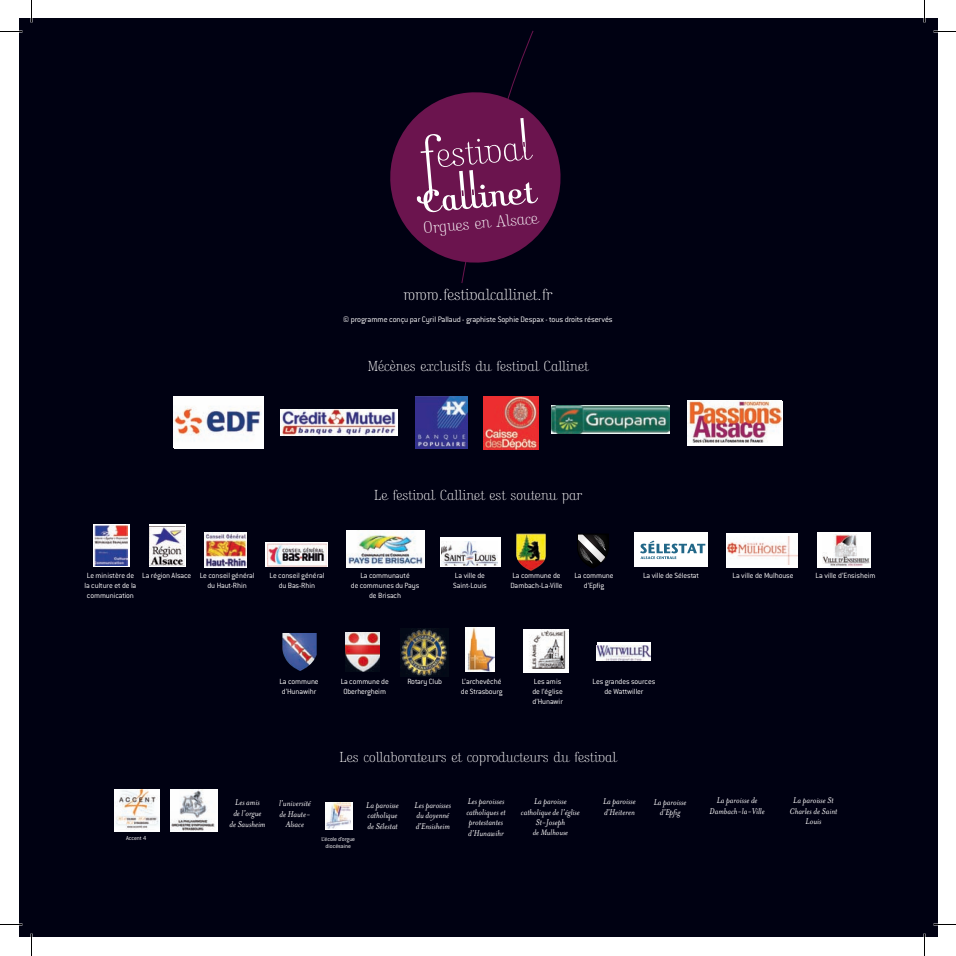
<style>
.page{position:relative;width:956px;height:956px;background:#fff}
.page>*{position:absolute;margin:0;border:0;box-sizing:border-box;transform-origin:0 0}
.t1{font:16.95px "Kursivschrift Steh Har";color:#fff}
.t2{font:16.65px "Kursivschrift Steh Har";color:#fff}
.t3{font:15.15px "Kursivschrift Steh Har";color:#fff}
.t4{font:italic 9.6px/10.6px "Mrs Eaves";color:#fff;text-align:center}
.t5{font:italic 9px "Mrs Eaves";color:#fff}
.t6{font:300 8.7px "Conduit ITC";letter-spacing:-.01em;color:#fff}
.t7{font:300 8.25px/9.9px "Conduit ITC";letter-spacing:-.015em;color:#fff}
.t8{font:300 6.3px/7.6px "Conduit ITC";letter-spacing:-.015em;color:#fff;text-align:center}
</style>
<div class="page">
<div style="left:19px;top:19px;width:918px;height:918px;background:#000112"></div>
<svg style="left:390px;top:30px;width:171px;height:253px"></svg>
<img style="left:415px;top:396px;width:52px;height:52px">
<img style="left:484px;top:396px;width:55px;height:53px">
<img style="left:280px;top:410px;width:118px;height:26px">
<div style="left:174px;top:396px;width:89px;height:52px;background:#fff"></div>
<img style="left:174px;top:406px;width:87px;height:35px">
<img style="left:551px;top:406px;width:118px;height:27px">
<div style="left:687px;top:401px;width:96px;height:45px;background:#fff"></div>
<img style="left:687px;top:401px;width:95px;height:42px">
<div style="left:634px;top:533px;width:74px;height:34px;background:#fff"></div>
<svg style="left:640px;top:540px;width:65px;height:19px"></svg>
<img style="left:204px;top:532px;width:43px;height:35px">
<img style="left:347px;top:530px;width:78px;height:37px">
<div style="left:817px;top:532px;width:53px;height:35px;background:#fff"></div>
<img style="left:823px;top:535px;width:47px;height:31px">
<div style="left:726px;top:533px;width:72px;height:34px;background:#fff"></div>
<img style="left:727px;top:536px;width:70px;height:28px">
<div style="left:266px;top:543px;width:62px;height:24px;background:#edcdc9"></div>
<img style="left:268px;top:544px;width:59px;height:22px">
<svg style="left:93px;top:524px;width:37px;height:43px"></svg>
<img style="left:95px;top:525px;width:32px;height:40px">
<div style="left:149px;top:524px;width:36px;height:43px;background:#fff"></div>
<img style="left:150px;top:526px;width:34px;height:40px">
<div style="left:439px;top:537px;width:61px;height:30px;background:#fff"></div>
<img style="left:442px;top:541px;width:55px;height:25px">
<img style="left:516px;top:534px;width:30px;height:37px">
<svg style="left:577px;top:534px;width:31px;height:34px"></svg>
<div style="left:597px;top:642px;width:54px;height:18px;background:#fff"></div>
<img style="left:597px;top:645px;width:53px;height:15px">
<img style="left:282px;top:633px;width:35px;height:38px">
<img style="left:345px;top:633px;width:35px;height:38px">
<img style="left:466px;top:628px;width:29px;height:44px">
<img style="left:523px;top:629px;width:45px;height:43px">
<img style="left:400px;top:629px;width:48px;height:48px">
<img style="left:114px;top:790px;width:46px;height:42px">
<div style="left:326px;top:802px;width:27px;height:28px;background:#fff"></div>
<img style="left:326px;top:802px;width:25px;height:26px">
<img style="left:171px;top:790px;width:47px;height:41px">
<hr style="left:0;top:923px;width:22px;height:2px;background:#fff">
<hr style="left:933px;top:923px;width:23px;height:2px;background:#fff">
<hr style="left:923px;top:0;width:2px;height:23px;background:#fff">
<hr style="left:923px;top:933px;width:2px;height:23px;background:#fff">
<svg style="left:0;top:31px;width:22px;height:1px"></svg>
<svg style="left:933px;top:31px;width:23px;height:1px"></svg>
<svg style="left:0;top:924px;width:22px;height:1px"></svg>
<svg style="left:933px;top:924px;width:23px;height:1px"></svg>
<svg style="left:31px;top:0;width:1px;height:23px"></svg>
<svg style="left:31px;top:933px;width:1px;height:23px"></svg>
<svg style="left:924px;top:0;width:1px;height:23px"></svg>
<svg style="left:924px;top:933px;width:1px;height:23px"></svg>
<h1 class="t1" style="left:423px;top:218px;width:116px;rotate:-5deg">Orgues en Alsace</h1>
<h2 class="t2" style="left:404px;top:285px;width:150px">www.festivalcallinet.fr</h2>
<p class="t6" style="left:343px;top:314px;width:271px">© programme conçu par Cyril Pallaud - graphiste Sophie Despax - tous droits réservés</p>
<h3 class="t3" style="left:368px;top:357px;width:222px">Mécènes exclusifs du festival Callinet</h3>
<h3 class="t3" style="left:374px;top:486px;width:209px">Le festival Callinet est soutenu par</h3>
<p class="t7" style="left:85px;top:571px;width:53px">Le ministère de la culture et de la communication</p>
<p class="t7" style="left:142px;top:571px;width:51px">La région Alsace</p>
<p class="t7" style="left:200px;top:571px;width:56px;text-align:center">Le conseil général du Haut-Rhin</p>
<p class="t7" style="left:351px;top:571px;width:70px;text-align:center">La communauté<br>de communes du Pays de Brisach</p>
<p class="t7" style="left:453px;top:571px;width:35px">La ville de<br>Saint-Louis</p>
<p class="t7" style="left:510px;top:571px;width:54px">La commune de<br>Dambach-La-Ville</p>
<p class="t7" style="left:270px;top:571px;width:56px">Le conseil général</p>
<p class="t7" style="left:733px;top:571px;width:63px">La ville de Mulhouse</p>
<p class="t7" style="left:816px;top:571px;width:61px">La ville d’Ensisheim</p>
<p class="t7" style="left:279px;top:581px;width:38px">du Bas-Rhin</p>
<p class="t7" style="left:574px;top:571px;width:41px">La commune</p>
<p class="t7" style="left:643px;top:571px;width:58px">La ville de Sélestat</p>
<p class="t7" style="left:584px;top:581px;width:22px">d’Epfig</p>
<p class="t7" style="left:279px;top:676px;width:41px">La commune d’Hunawihr</p>
<p class="t7" style="left:341px;top:676px;width:50px;text-align:center">La commune de<br>Oberhergheim</p>
<p class="t7" style="left:407px;top:676px;width:36px">Rotary Club</p>
<p class="t7" style="left:461px;top:676px;width:43px">L’archevêché de Strasbourg</p>
<p class="t7" style="left:532px;top:676px;width:32px">Les amis de l’église d’Hunawir</p>
<p class="t7" style="left:592px;top:676px;width:64px;text-align:center">Les grandes sources de Wattwiller</p>
<h3 class="t3" style="left:339px;top:748px;width:279px">Les collaborateurs et coproducteurs du festival</h3>
<p class="t4" style="left:229px;top:797px;width:38px">Les amis<br>de l’orgue de Sausheim</p>
<p class="t4" style="left:279px;top:798px;width:33px">l’université de Haute-<br>Alsace</p>
<p class="t8" style="left:126px;top:834px;width:22px">Accent 4</p>
<p class="t8" style="left:321px;top:835px;width:35px">L’école d’orgue diocésaine</p>
<p class="t4" style="left:366px;top:800px;width:34px;text-align:left">La paroisse catholique de Sélestat</p>
<p class="t4" style="left:415px;top:800px;width:38px;text-align:left">Les paroisses du doyenné d’Ensisheim</p>
<p class="t4" style="left:466px;top:796px;width:41px;text-align:left">Les paroisses catholiques et protestantes d’Hunawihr</p>
<p class="t4" style="left:521px;top:796px;width:60px">La paroisse catholique de l’église<br>St-Joseph</p>
<p class="t5" style="left:533px;top:828px;width:37px">de Mulhouse</p>
<p class="t4" style="left:603px;top:796px;width:34px;text-align:left">La paroisse d’Heiteren</p>
<p class="t4" style="left:654px;top:797px;width:34px">La paroisse d’Epfig</p>
<p class="t4" style="left:709px;top:795px;width:57px">La paroisse de<br>Dambach-la-Ville</p>
<p class="t4" style="left:789px;top:795px;width:49px">La paroisse St<br>Charles de Saint<br>Louis</p>
</div>
